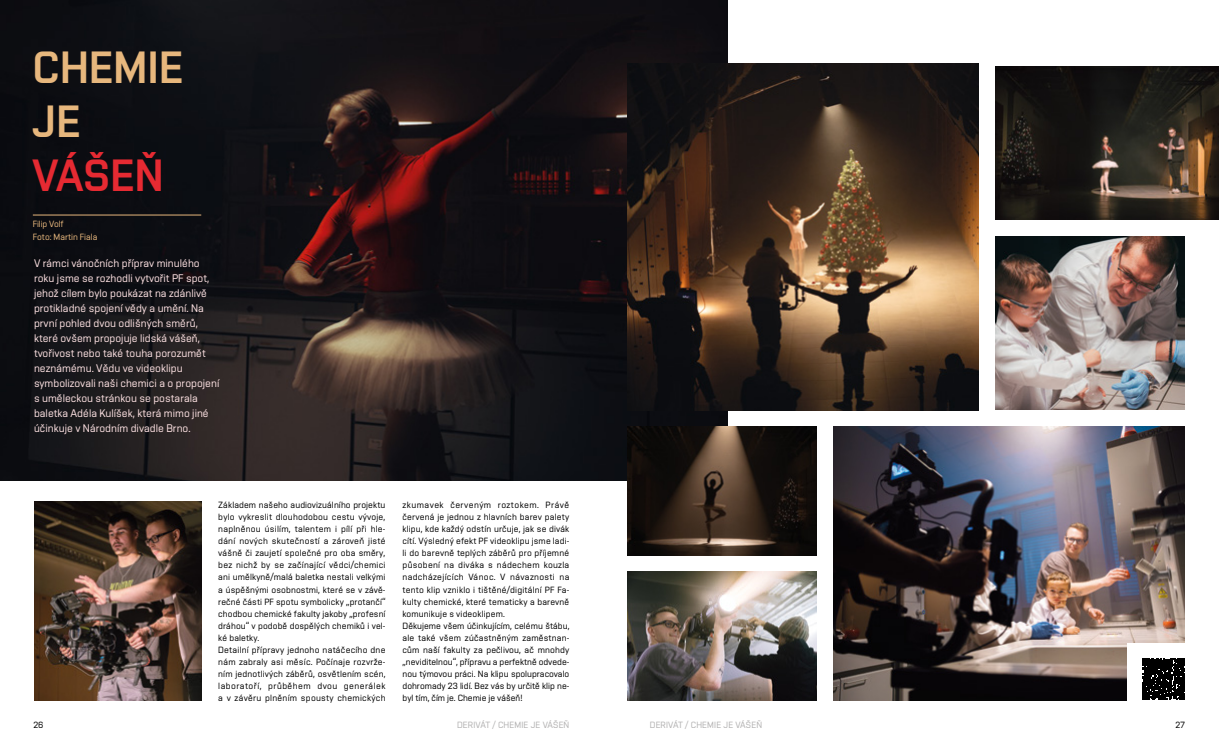
<style>
.page{position:relative;width:1219px;height:752px;background:#fff}
.page>*{position:absolute;margin:0;border:0;box-sizing:border-box;transform-origin:0 0}
.t1{font:45px/54px "Vafle VUT";letter-spacing:.01em;color:#e7b77d}
.t2{font:45px "Vafle VUT";color:#e62a32}
.t3{font:11px/15px "Vafle Light VUT";color:#fce0e1}
.t4{font:9px/12px "Vafle Light VUT";letter-spacing:.015em;color:#000}
.t5{font:9px "Vafle Light VUT";letter-spacing:.02em;color:#b3b2b2}
.t6{font:9px/13px "Vafle Light VUT";color:#e7b77d}
</style>
<div class="page">
<img style="left:0;top:0;width:728px;height:480px">
<hr style="left:33px;top:214px;width:168px;height:1px;background:#e7b77d">
<img style="left:627px;top:63px;width:352px;height:347px">
<img style="left:627px;top:426px;width:189px;height:129px">
<img style="left:996px;top:67px;width:223px;height:152px">
<img style="left:627px;top:571px;width:189px;height:129px">
<img style="left:996px;top:236px;width:189px;height:173px">
<img style="left:34px;top:501px;width:167px;height:199px">
<img style="left:833px;top:426px;width:352px;height:274px">
<div style="left:1128px;top:643px;width:71px;height:71px;background:#fff"></div>
<svg style="left:1142px;top:658px;width:43px;height:42px"></svg>
<svg style="left:1143px;top:658px;width:41px;height:41px;background:#121212"></svg>
<h1 class="t1" style="left:33px;top:40px;width:152px">CHEMIE<br>JE</h1>
<h1 class="t2" style="left:33px;top:149px;width:133px">VÁŠEŇ</h1>
<p class="t6" style="left:33px;top:217px;width:66px">Filip Volf<br>Foto: Martin Fiala</p>
<p class="t3" style="left:34px;top:255px;width:187px">V rámci vánočních příprav minulého roku jsme se rozhodli vytvořit PF spot, jehož cílem bylo poukázat na zdánlivě protikladné spojení vědy a umění. Na první pohled dvou odlišných směrů, které ovšem propojuje lidská vášeň, tvořivost nebo také touha porozumět neznámému. Vědu ve videoklipu symbolizovali naši chemici a o propojení s uměleckou stránkou se postarala baletka Adéla Kulíšek, která mimo jiné účinkuje v Národním divadle Brno.</p>
<p class="t4" style="left:218px;top:498px;width:169px">Základem našeho audiovizuálního projektu bylo vykreslit dlouhodobou cestu vývoje, naplněnou úsilím, talentem i pílí při hle‑ dání nových skutečností a zároveň jisté vášně či zaujetí společné pro oba směry, bez nichž by se začínající vědci/chemici ani umělkyně/malá baletka nestali velkými a úspěšnými osobnostmi, které se v závě‑ rečné části PF spotu symbolicky „protančí“ chodbou chemické fakulty jakoby „profesní dráhou“ v podobě dospělých chemiků i vel‑ ké baletky.<br>Detailní přípravy jednoho natáčecího dne nám zabraly asi měsíc. Počínaje rozvrže‑ ním jednotlivých záběrů, osvětlením scén, laboratoří, průběhem dvou generálek a v závěru plněním spousty chemických</p>
<p class="t4" style="left:403px;top:498px;width:168px">zkumavek červeným roztokem. Právě červená je jednou z hlavních barev palety klipu, kde každý odstín určuje, jak se divák cítí. Výsledný efekt PF videoklipu jsme ladi‑ li do barevně teplých záběrů pro příjemné působení na diváka s nádechem kouzla nadcházejících Vánoc. V návaznosti na tento klip vzniklo i tištěné/digitální PF Fa‑ kulty chemické, které tematicky a barevně komunikuje s videoklipem.<br>Děkujeme všem účinkujícím, celému štábu, ale také všem zúčastněným zaměstnan‑ cům naší fakulty za pečlivou, ač mnohdy „neviditelnou“, přípravu a perfektně odvede‑ nou týmovou práci. Na klipu spolupracovalo dohromady 23 lidí. Bez vás by určitě klip ne‑ byl tím, čím je. Chemie je vášeň!</p>
<p class="t4" style="left:33px;top:718px;width:12px">26</p>
<p class="t5" style="left:457px;top:719px;width:53px">DERIVÁT / Chemie</p>
<p class="t5" style="left:531px;top:719px;width:19px">je váše</p>
<p class="t5" style="left:564px;top:719px;width:7px">ň</p>
<p class="t5" style="left:650px;top:719px;width:53px">DERIVÁT / Chemie</p>
<p class="t5" style="left:723px;top:719px;width:19px">je váše</p>
<p class="t5" style="left:756px;top:719px;width:7px">ň</p>
<p class="t4" style="left:1175px;top:718px;width:11px">27</p>
</div>
